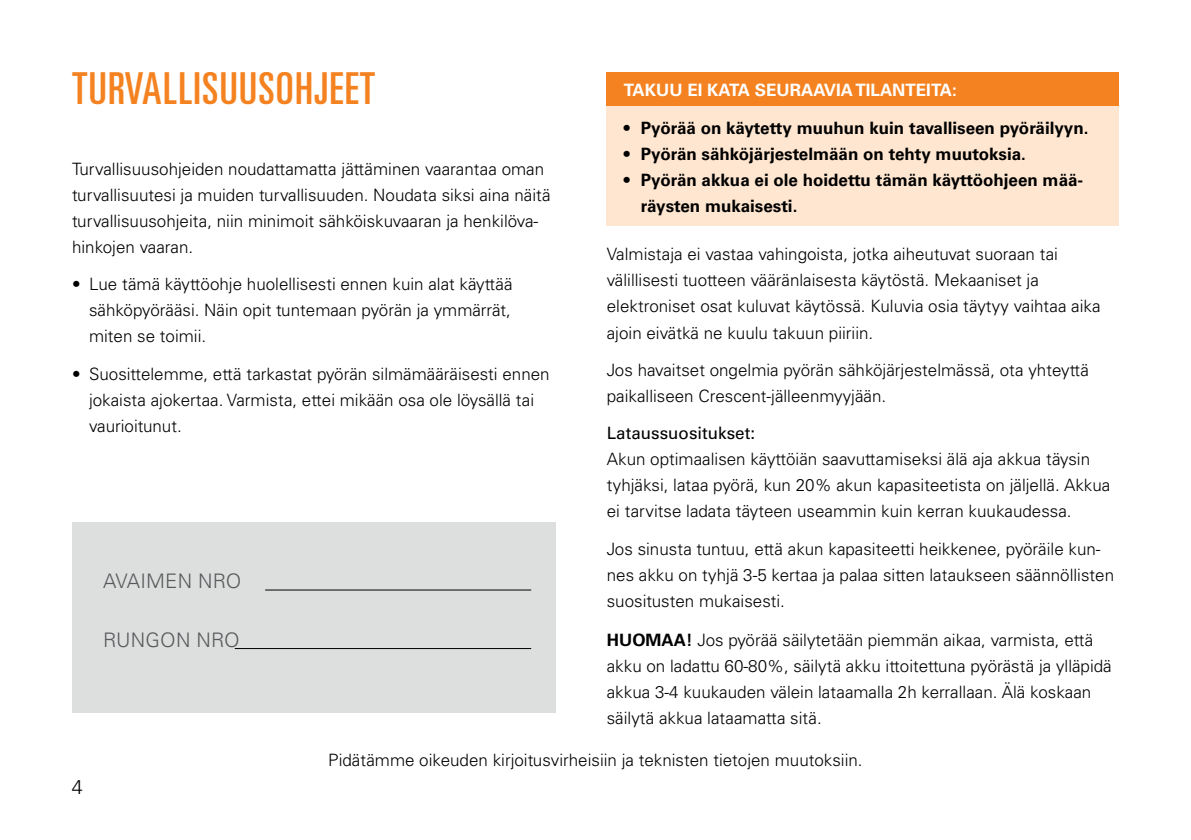
<style>
.page{position:relative;width:1191px;height:840px;background:#fff}
.page>*{position:absolute;margin:0;border:0;box-sizing:border-box;transform-origin:0 0}
.t1{font:ultra-condensed 44px "Univers LT Std";letter-spacing:.03em;color:#f58220}
.t2{font:300 20px "Univers LT Std";letter-spacing:.01em;color:#58595b}
.t3{font:300 20px "Univers LT Std";color:#000}
.t4{font:300 17px/26px "Univers LT Std";color:#000}
.t5{font:700 17px/26px "Univers LT Std";color:#000}
.t6{font:700 17px "Univers LT Std";color:#fff}
.t7{font:17px "Univers LT Std";color:#000}
.s1{color:#000004}
.s2{font-weight:700}
</style>
<div class="page">
<div style="left:607px;top:72px;width:512px;height:153px;background:#fee6d0"></div>
<div style="left:607px;top:72px;width:512px;height:34px;background:#f58220"></div>
<div style="left:72px;top:522px;width:484px;height:189px;background:#dddfdf"></div>
<hr style="left:265px;top:589px;width:266px;height:1px;background:#000">
<hr style="left:235px;top:647px;width:296px;height:1px;background:#000">
<h1 class="t1" style="left:72px;top:63px;width:305px">TURVALLISUUSOHJEET</h1>
<p class="t6" style="left:624px;top:80px;width:334px">TAKUU EI KATA SEURAAVIA TILANTEITA:</p>
<p class="t5" style="left:624px;top:115px;width:466px">• Pyörää on käytetty muuhun kuin tavalliseen pyöräilyyn.</p>
<p class="t5" style="left:624px;top:141px;width:404px">• Pyörän sähköjärjestelmään on tehty muutoksia.</p>
<p class="t5" style="left:641px;top:167px;width:444px;text-indent:-17px">• Pyörän akkua ei ole hoidettu tämän käyttöohjeen mää&shy;räysten mukaisesti.</p>
<p class="t4" style="left:607px;top:241px;width:495px">Valmistaja ei vastaa vahingoista, jotka aiheutuvat suoraan tai välillisesti tuotteen vääränlaisesta käytöstä. Mekaaniset ja elektroniset osat kuluvat käytössä. Kuluvia osia täytyy vaihtaa aika ajoin eivätkä ne kuulu takuun piiriin.</p>
<p class="t4" style="left:607px;top:356px;width:484px"><span class="s1">Jos</span> havaitset ongelmia pyörän sähköjärjestelmässä, ota yhteyttä paikalliseen Crescent-jälleenmyyjään.</p>
<p class="t7" style="left:607px;top:423px;width:150px">Lataussuositukset:</p>
<p class="t4" style="left:607px;top:446px;width:505px">Akun optimaalisen käyttöiän saavuttamiseksi älä aja akkua täysin tyhjäksi, lataa pyörä, kun 20% akun kapasiteetista on jäljellä. Akkua ei tarvitse ladata täyteen useammin kuin kerran kuukaudessa.</p>
<p class="t4" style="left:607px;top:535px;width:509px">Jos sinusta tuntuu, että akun kapasiteetti heikkenee, pyöräile kun&shy;nes akku on tyhjä 3-5 kertaa ja palaa sitten lataukseen säännöllisten suositusten mukaisesti.</p>
<p class="t4" style="left:607px;top:626px;width:506px"><span class="s2">HUOMAA!</span> Jos pyörää säilytetään piemmän aikaa, varmista, että akku on ladattu 60-80%, säilytä akku ittoitettuna pyörästä ja ylläpidä akkua 3-4 kuukauden välein lataamalla 2h kerrallaan. Älä koskaan säilytä akkua lataamatta sitä.</p>
<p class="t4" style="left:328px;top:746px;width:536px">Pidätämme oikeuden kirjoitusvirheisiin ja teknisten tietojen muutoksiin.</p>
<p class="t4" style="left:72px;top:155px;width:480px">Turvallisuusohjeiden noudattamatta jättäminen vaarantaa oman turvallisuutesi ja muiden turvallisuuden. Noudata siksi aina näitä turvallisuusohjeita, niin minimoit sähköiskuvaaran ja henkilöva&shy;hinkojen vaaran.</p>
<p class="t4" style="left:89px;top:271px;width:425px;text-align:justify;text-indent:-17px">• Lue tämä käyttöohje huolellisesti ennen kuin alat käyttää sähköpyörääsi. Näin opit tuntemaan pyörän ja ymmärrät, miten se toimii.</p>
<p class="t4" style="left:89px;top:360px;width:462px;text-indent:-17px">• Suosittelemme, että tarkastat pyörän silmämääräisesti ennen jokaista ajokertaa. Varmista, ettei mikään osa ole löysällä tai vaurioitunut.</p>
<p class="t2" style="left:103px;top:568px;width:140px">AVAIMEN NRO</p>
<p class="t2" style="left:103px;top:627px;width:138px">RUNGON NRO</p>
<p class="t3" style="left:72px;top:774px;width:13px">4</p>
</div>
